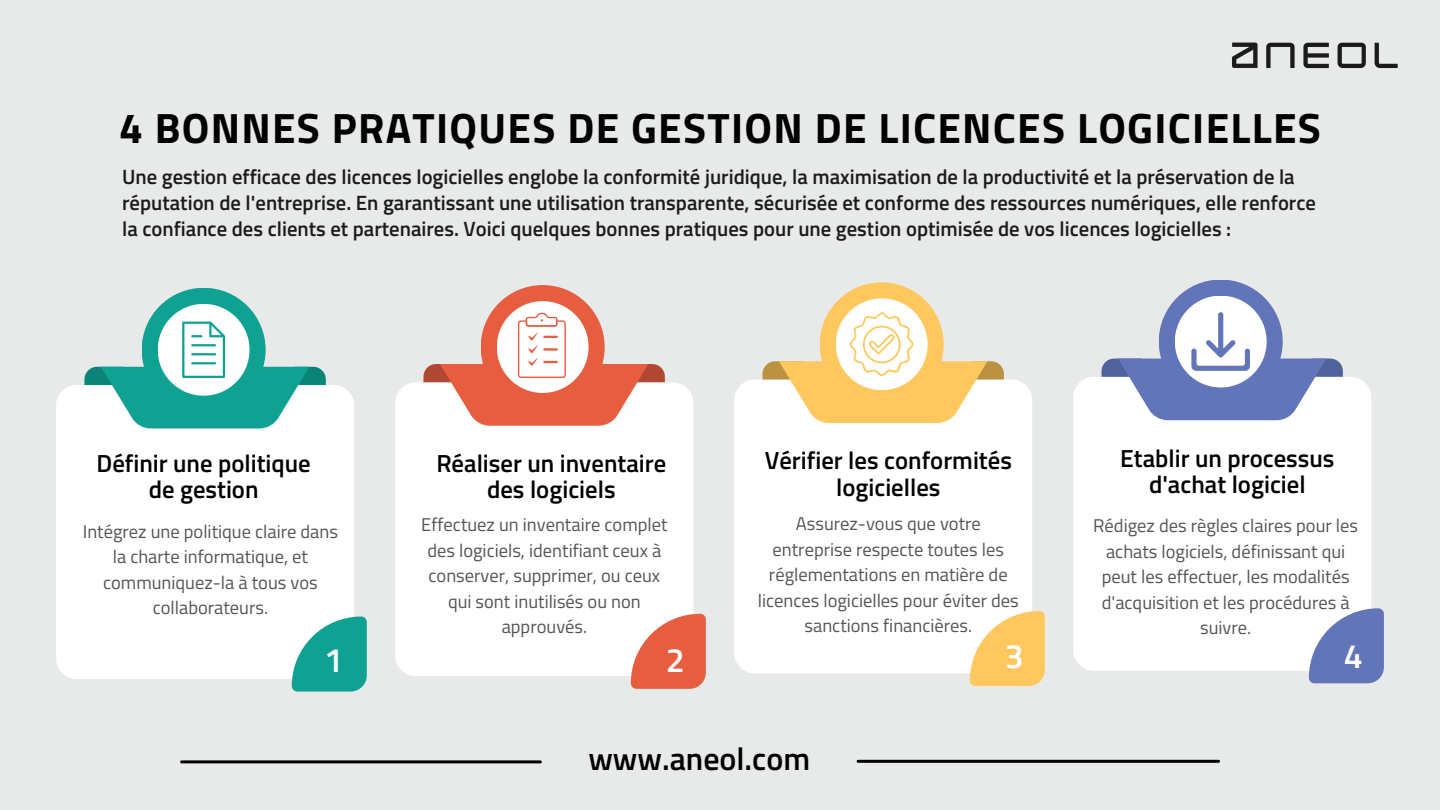
<style>
.page{position:relative;width:1440px;height:810px;background:#e8eaea}
.page>*{position:absolute;margin:0;border:0;box-sizing:border-box;transform-origin:0 0}
.t1{font:700 42.4px "Titillium Web";letter-spacing:.03em;color:#000}
.t2{font:600 33.9px "Titillium Web";color:#fff}
.t3{font:600 32px "Titillium Web";color:#000}
.t4{font:600 24.7px/26.2px "Titillium Web";color:#000;text-align:center}
.t5{font:600 20.7px/26px "Titillium Web";color:#1b1b1b}
.t6{font:18.5px/25.5px "Titillium Web";color:#545454;text-align:center}
</style>
<div class="page">
<div style="left:56px;top:385px;width:298px;height:294px;background:#fff;border-radius:21px"></div>
<svg style="left:292px;top:617px;width:75px;height:75px"></svg>
<div style="left:142px;top:288px;width:124px;height:124px;background:#0fa293;border-radius:50%"></div>
<div style="left:158px;top:304px;width:92px;height:92px;background:#fff;border-radius:50%"></div>
<div style="left:395px;top:382px;width:298px;height:294px;background:#fff;border-radius:21px"></div>
<svg style="left:631px;top:614px;width:75px;height:75px"></svg>
<div style="left:481px;top:285px;width:124px;height:124px;background:#e75d40;border-radius:50%"></div>
<div style="left:497px;top:301px;width:92px;height:92px;background:#fff;border-radius:50%"></div>
<div style="left:734px;top:380px;width:298px;height:293px;background:#fff;border-radius:21px"></div>
<svg style="left:970px;top:611px;width:75px;height:75px"></svg>
<div style="left:820px;top:282px;width:124px;height:124px;background:#ffc85f;border-radius:50%"></div>
<div style="left:836px;top:298px;width:92px;height:92px;background:#fff;border-radius:50%"></div>
<div style="left:1073px;top:377px;width:298px;height:294px;background:#fff;border-radius:21px"></div>
<svg style="left:1309px;top:608px;width:75px;height:75px"></svg>
<div style="left:1159px;top:280px;width:124px;height:124px;background:#6275b9;border-radius:50%"></div>
<div style="left:1175px;top:296px;width:92px;height:91px;background:#fff;border-radius:50%"></div>
<hr style="left:858px;top:760px;width:361px;height:3px;background:#000">
<hr style="left:182px;top:760px;width:358px;height:3px;background:#000">
<img style="left:1232px;top:42px;width:166px;height:27px">
<svg style="left:84px;top:322px;width:242px;height:106px"></svg>
<hr style="left:191px;top:344px;width:25px;height:2px;background:#0fa293">
<hr style="left:191px;top:353px;width:25px;height:2px;background:#0fa293">
<hr style="left:191px;top:362px;width:25px;height:2px;background:#0fa293">
<svg style="left:423px;top:313px;width:242px;height:113px"></svg>
<svg style="left:762px;top:312px;width:242px;height:111px"></svg>
<svg style="left:1102px;top:312px;width:241px;height:108px"></svg>
<p class="t1" style="left:119px;top:95px;width:1203px">4 BONNES PRATIQUES DE GESTION DE LICENCES LOGICIELLES</p>
<p class="t5" style="left:122px;top:163px;width:1195px">Une gestion efficace des licences logicielles englobe la conformité juridique, la maximisation de la productivité et la préservation de la réputation de l'entreprise. En garantissant une utilisation transparente, sécurisée et conforme des ressources numériques, elle renforce la confiance des clients et partenaires. Voici quelques bonnes pratiques pour une gestion optimisée de vos licences logicielles :</p>
<h4 class="t4" style="left:97px;top:449px;width:216px">Définir une politique de gestion</h4>
<h1 class="t6" style="left:83px;top:518px;width:257px">Intégrez une politique claire dans la charte informatique, et communiquez-la à tous vos collaborateurs.</h1>
<p class="t4" style="left:436px;top:449px;width:231px">Réaliser un inventaire des logiciels</p>
<p class="t6" style="left:421px;top:512px;width:248px">Effectuez un inventaire complet des logiciels, identifiant ceux à conserver, supprimer, ou ceux qui sont inutilisés ou non approuvés.</p>
<p class="t4" style="left:765px;top:447px;width:249px">Vérifier les conformités logicielles</p>
<h3 class="t6" style="left:758px;top:511px;width:263px">Assurez-vous que votre entreprise respecte toutes les réglementations en matière de licences logicielles pour éviter des sanctions financières.</h3>
<p class="t4" style="left:1120px;top:444px;width:216px">Etablir un processus d'achat logiciel</p>
<p class="t6" style="left:1093px;top:513px;width:266px">Rédigez des règles claires pour les achats logiciels, définissant qui peut les effectuer, les modalités d'acquisition et les procédures à suivre.</p>
<p class="t2" style="left:324px;top:634px;width:21px">1</p>
<p class="t2" style="left:666px;top:634px;width:21px">2</p>
<p class="t2" style="left:1005px;top:630px;width:21px">3</p>
<h3 class="t2" style="left:1344px;top:630px;width:21px">4</h3>
<h3 class="t3" style="left:588px;top:734px;width:223px">www.aneol.com</h3>
</div>
